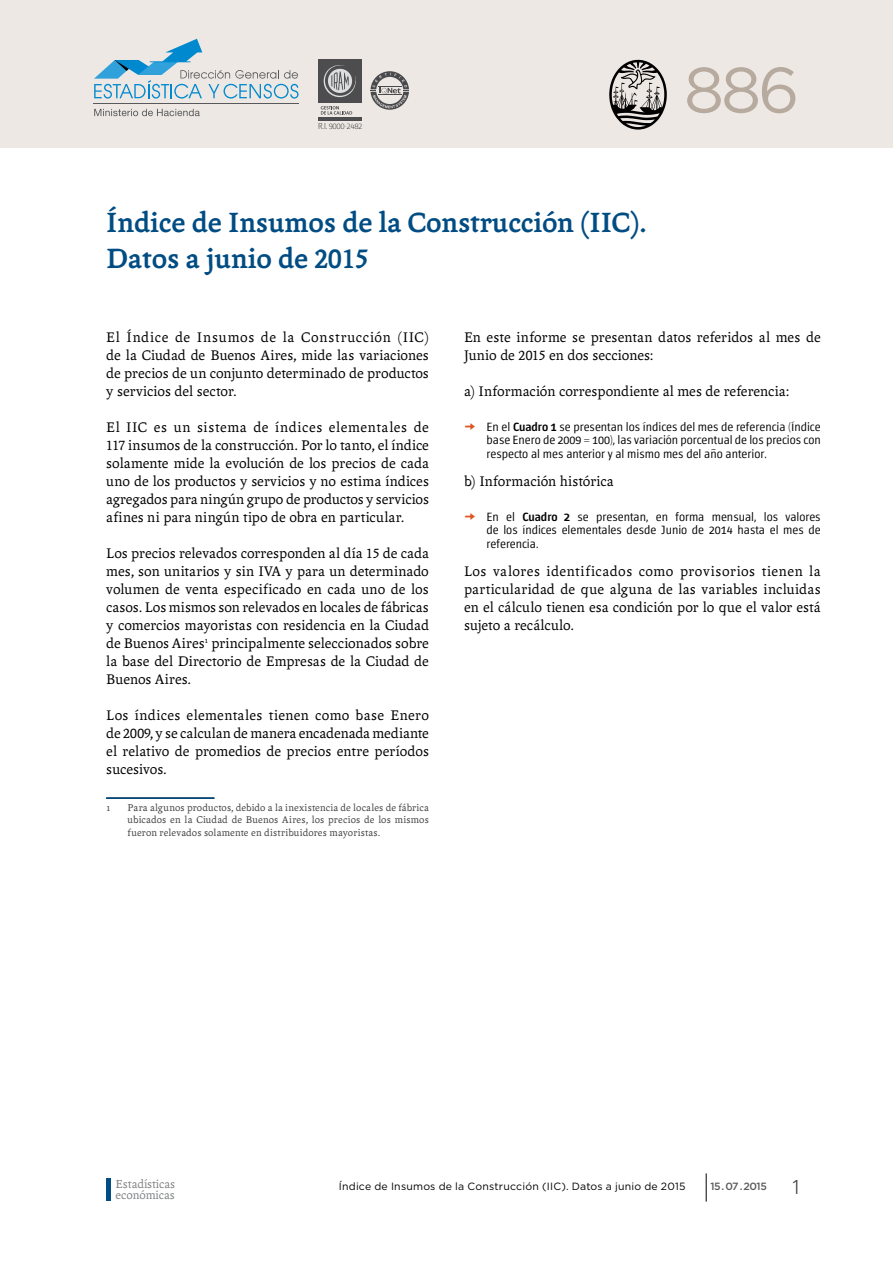
<style>
.page{position:relative;width:893px;height:1263px;background:#fff}
.page>*{position:absolute;margin:0;border:0;box-sizing:border-box;transform-origin:0 0}
.t1{font:64.05px "Gotham";color:#b7aa9e}
.t2{font:700 30px/36px "Andralis ND Os F";color:#004c83}
.t3{font:15px/18px "Andralis ND Os F";letter-spacing:.005em;color:#000;text-align:justify}
.t4{font:12.6px/10.8px "Andralis ND Os F";color:#808285}
.t5{font:300 12px/13.5px "Chaco";color:#000;text-align:justify}
.t6{font:10.5px/12.6px "Andralis ND Os F";letter-spacing:.015em;color:#414042;text-align:justify}
.t7{font:10.5px "Gotham";letter-spacing:.02em;color:#000}
.t8{font:500 10.5px "Gotham";letter-spacing:-.045em;color:#5a5b5d}
.t9{font:100 8.7px "Chaco";letter-spacing:-.05em;color:#414042}
.s1{font-style:inherit}
.s2{font-family:"Andralis NDSC"}
.s3{color:#dd531f}
.s4{font-weight:500}
.s5{font-family:"Zurich BT";font-weight:300;font-size:19.5px;color:#414042}
</style>
<div class="page">
<div style="left:0;top:0;width:893px;height:148px;background:#ede8e3"></div>
<svg style="left:609px;top:60px;width:58px;height:70px"></svg>
<svg style="left:370px;top:71px;width:39px;height:39px"></svg>
<hr style="left:94px;top:104px;width:205px;height:1px;background:#58595b">
<svg style="left:94px;top:109px;width:106px;height:7px"></svg>
<svg style="left:94px;top:39px;width:205px;height:60px"></svg>
<div style="left:318px;top:59px;width:44px;height:44px;background:#4d4d4f"></div>
<hr style="left:318px;top:117px;width:44px;height:3px;background:#4d4d4f">
<svg style="left:323px;top:65px;width:33px;height:33px"></svg>
<svg style="left:321px;top:106px;width:31px;height:9px"></svg>
<div style="left:106px;top:1178px;width:5px;height:23px;background:#004c83"></div>
<svg style="left:706px;top:1173px;width:1px;height:28px"></svg>
<hr style="left:106px;top:797px;width:108px;height:2px;background:#004c83">
<p class="t9" style="left:318px;top:122px;width:46px">R.I. 9000-2482</p>
<h2 class="t2" style="left:106px;top:205px;width:541px">Índice de Insumos de la Construcción (<span class="s1">IIC</span>).<br>Datos a junio de <span class="s2">2015</span></h2>
<h1 class="t1" style="left:684px;top:49px;width:117px">886</h1>
<p class="t3" style="left:106px;top:328px;width:324px">El Índice de Insumos de la Construcción (IIC) de la Ciudad de Buenos Aires, mide las variaciones de precios de un conjunto determinado de productos y servicios del sector.</p>
<p class="t3" style="left:106px;top:418px;width:324px">El IIC es un sistema de índices elementales de <span class="s2">117</span> insumos de la construcción. Por lo tanto, el índice solamente mide la evolución de los precios de cada uno de los productos y servicios y no estima índices agregados para ningún grupo de productos y servicios afines ni para ningún tipo de obra en particular.</p>
<p class="t3" style="left:106px;top:544px;width:324px">Los precios relevados corresponden al día <span class="s2">15</span> de cada mes, son unitarios y sin IVA y para un determinado volumen de venta especificado en cada uno de los casos. Los mismos son relevados en locales de fábricas y comercios mayoristas con residencia en la Ciudad de Buenos Aires<sup>1</sup> principalmente seleccionados sobre la base del Directorio de Empresas de la Ciudad de Buenos Aires.</p>
<p class="t3" style="left:106px;top:706px;width:324px">Los índices elementales tienen como base Enero de <span class="s2">2009</span>, y se calculan de manera encadenada mediante el relativo de promedios de precios entre períodos sucesivos.</p>
<p class="t6" style="left:106px;top:801px;width:6px">1</p>
<p class="t6" style="left:128px;top:801px;width:303px">Para algunos productos, debido a la inexistencia de locales de fábrica ubicados en la Ciudad de Buenos Aires, los precios de los mismos fueron relevados solamente en distribuidores mayoristas.</p>
<p class="t3" style="left:464px;top:328px;width:358px">En este informe se presentan datos referidos al mes de<br>Junio de <span class="s2">2015</span> en dos secciones:</p>
<p class="t3" style="left:464px;top:382px;width:326px">a) Información correspondiente al mes de referencia:</p>
<p class="t5" style="left:486px;top:420px;width:336px;text-indent:-23px"><span class="s3">▼</span> En el <span class="s4">Cuadro 1</span> se presentan los índices del mes de referencia (Índice base Enero de 2009 = 100), las variación porcentual de los precios con respecto al mes anterior y al mismo mes del año anterior.</p>
<p class="t3" style="left:464px;top:472px;width:151px">b) Información histórica</p>
<p class="t5" style="left:486px;top:510px;width:336px;text-indent:-23px"><span class="s3">▼</span> En el <span class="s4">Cuadro 2</span> se presentan, en forma mensual, los valores de los índices elementales desde Junio de 2014 hasta el mes de referencia.</p>
<p class="t3" style="left:464px;top:562px;width:358px">Los valores identificados como provisorios tienen la particularidad de que alguna de las variables incluidas en el cálculo tienen esa condición por lo que el valor está sujeto a recálculo.</p>
<p class="t4" style="left:116px;top:1179px;width:61px">Estadísticas económicas</p>
<p class="t7" style="left:339px;top:1180px;width:348px">Índice de Insumos de la Construcción (IIC). Datos a junio de 2015</p>
<p class="t8" style="left:710px;top:1180px;width:93px">15 . 07 . 2015 <span class="s5">1</span></p>
</div>
